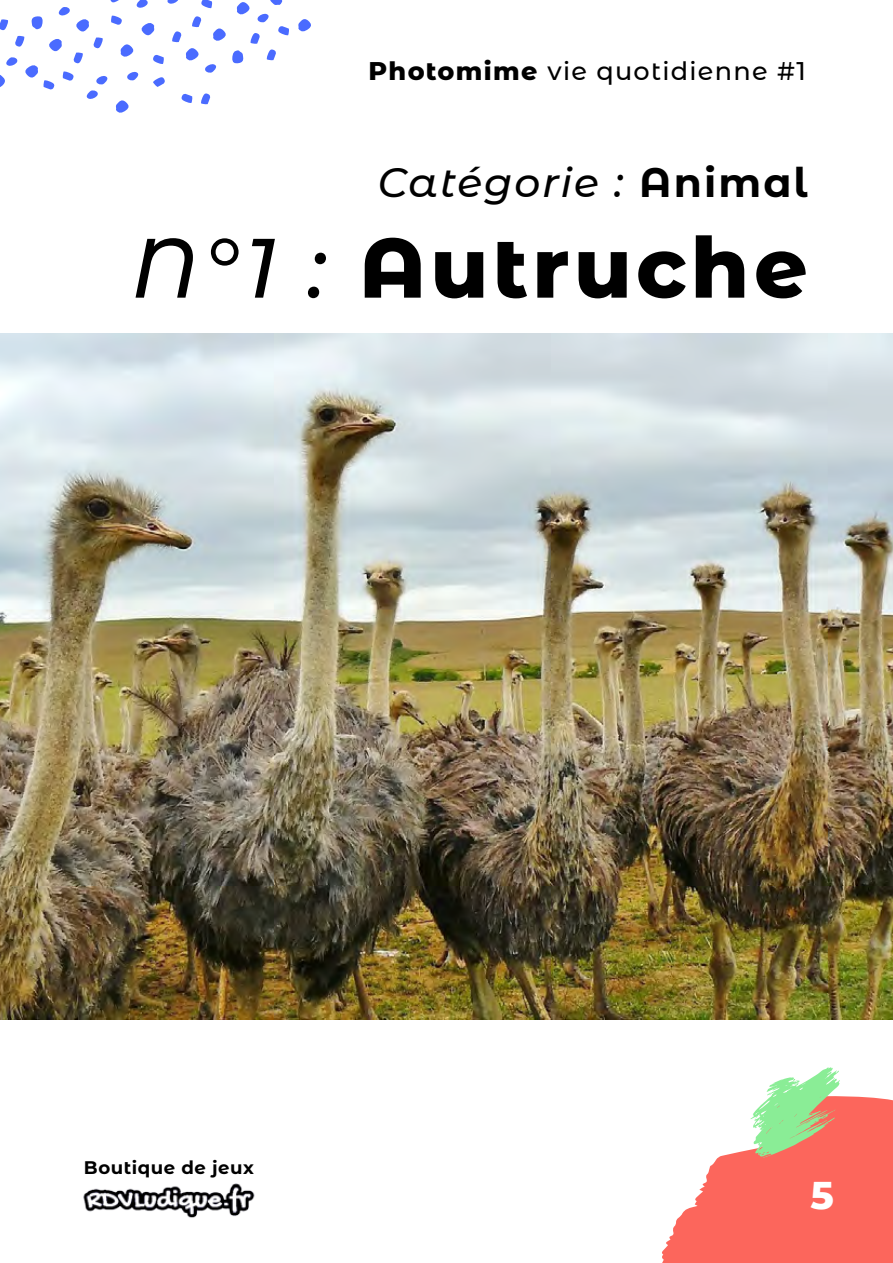
<style>
.page{position:relative;width:893px;height:1263px;background:#fff}
.page>*{position:absolute;margin:0;border:0;box-sizing:border-box;transform-origin:0 0}
.t1{font:800 84px "Montserrat Alternates";letter-spacing:.05em;color:#000}
.t2{font:italic 500 40.8px "Montserrat Alternates";letter-spacing:.05em;color:#000}
.t3{font:800 38.55px "Montserrat Alternates";color:#fff}
.t4{font:500 25.5px "Montserrat Alternates";letter-spacing:.05em;color:#000}
.t5{font:700 18.15px "Montserrat Alternates";letter-spacing:.03em;color:#000}
.s1{font-weight:800}
.s2{font-weight:700;font-style:normal}
.s3{font-weight:500;font-style:italic}
</style>
<div class="page">
<svg style="left:662px;top:1067px;width:231px;height:196px"></svg>
<svg style="left:298px;top:19px;width:13px;height:13px"></svg>
<svg style="left:0;top:0;width:289px;height:113px"></svg>
<img style="left:83px;top:1183px;width:172px;height:35px">
<img style="left:0;top:334px;width:893px;height:686px">
<p class="t4" style="left:368px;top:53px;width:439px"><span class="s1">Photomime</span> vie quotidienne #1</p>
<h2 class="t2" style="left:378px;top:154px;width:432px">Catégorie : <span class="s2">Animal</span></h2>
<h1 class="t1" style="left:131px;top:206px;width:678px"><span class="s3">N°1 :</span> Autruche</h1>
<p class="t5" style="left:84px;top:1154px;width:171px">Boutique de jeux</p>
<h3 class="t3" style="left:810px;top:1167px;width:25px">5</h3>
</div>
